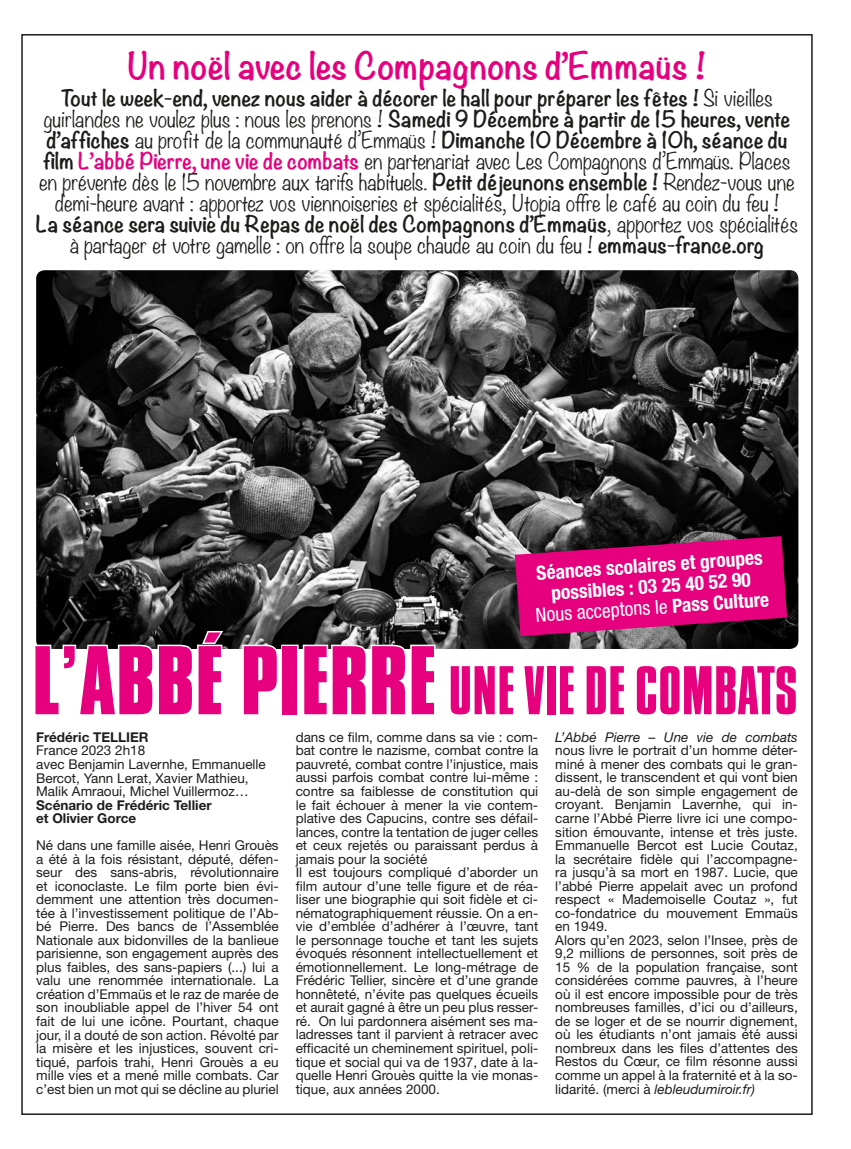
<style>
.page{position:relative;width:851px;height:1149px;background:#fff}
.page>*{position:absolute;margin:0;border:0;box-sizing:border-box;transform-origin:0 0}
.t1{font:72px "Compacta Std";color:#e6007e}
.t2{font:700 33px "Noteworthy";color:#e6007e}
.t3{font:300 20.25px/21px "Noteworthy";color:#1d1d1b;text-align:center}
.t4{font:700 condensed 19.5px/21px "Helvetica Neue LT Std";color:#fff;text-align:center}
.t5{font:13.5px/13.5px "Helvetica Neue LT Std";color:#1d1d1b}
.t6{font:700 13.5px/13.5px "Helvetica Neue LT Std";color:#1d1d1b}
.t7{font:italic 13.5px "Helvetica Neue LT Std";color:#1d1d1b}
.s1{font-weight:700}
.s2{font-weight:700;color:#e6007e}
.s3{font-weight:400}
.s4{font-weight:700;font-size:102px}
.s5{font-style:italic}
</style>
<div class="page">
<img style="left:36px;top:270px;width:762px;height:378px">
<svg style="left:36px;top:622px;width:189px;height:27px;background:#2c2c2c"></svg>
<svg style="left:241px;top:643px;width:39px;height:6px"></svg>
<svg style="left:301px;top:643px;width:136px;height:6px"></svg>
<svg style="left:514px;top:536px;width:273px;height:100px;background:#c20a6f"></svg>
<h2 class="t2" style="left:128px;top:36px;width:579px">Un noël avec les Compagnons d’Emmaüs !</h2>
<p class="t3" style="left:36px;top:86px;width:763px"><span class="s1">Tout le week-end, venez nous aider à décorer le hall pour préparer les fêtes !</span> Si vieilles guirlandes ne voulez plus : nous les prenons ! <span class="s1">Samedi 9 Décembre à partir de 15 heures, vente d’affiches</span> au profit de la communauté d’Emmaüs ! <span class="s1">Dimanche 10 Décembre à 10h, séance du film</span> <span class="s2">L’abbé Pierre, une vie de combats</span> en partenariat avec Les Compagnons d’Emmaüs. Places en prévente dès le 15 novembre aux tarifs habituels. <span class="s1">Petit déjeunons ensemble !</span> Rendez-vous une demi-heure avant : apportez vos viennoiseries et spécialités, Utopia offre le café au coin du feu !<br><span class="s1">La séance sera suivie du Repas de noël des Compagnons d’Emmaüs</span>, apportez vos spécialités à partager et votre gamelle : on offre la soupe chaude au coin du feu ! <span class="s1">emmaus-france.org</span></p>
<h3 class="t4" style="left:532px;top:562px;width:235px;rotate:-4deg">Séances scolaires et groupes possibles : 03 25 40 52 90<br><span class="s3">Nous acceptons le</span> Pass Culture</h3>
<h1 class="t1" style="left:32px;top:651px;width:767px"><span class="s4">L’ABBÉ PIERRE</span> UNE VIE DE COMBATS</h1>
<p class="t6" style="left:36px;top:729px;width:114px">Frédéric TELLIER</p>
<p class="t5" style="left:36px;top:743px;width:231px">France 2023 2h18<br>avec Benjamin Lavernhe, Emmanuelle<br>Bercot, Yann Lerat, Xavier Mathieu,<br>Malik Amraoui, Michel Vuillermoz…</p>
<p class="t6" style="left:36px;top:797px;width:177px">Scénario de Frédéric Tellier et Olivier Gorce</p>
<p class="t5" style="left:36px;top:838px;width:244px;text-align:justify">Né dans une famille aisée, Henri Grouès a été à la fois résistant, député, défen&shy;seur des sans-abris, révolutionnaire et iconoclaste. Le film porte bien évi&shy;demment une attention très documen&shy;tée à l’investissement politique de l’Ab&shy;bé Pierre. Des bancs de l’Assemblée Nationale aux bidonvilles de la banlieue parisienne, son engagement auprès des plus faibles, des sans-papiers (...) lui a valu une renommée internationale. La création d’Emmaüs et le raz de marée de son inoubliable appel de l’hiver 54 ont fait de lui une icône. Pourtant, chaque jour, il a douté de son action. Révolté par la misère et les injustices, souvent cri&shy;tiqué, parfois trahi, Henri Grouès a eu mille vies et a mené mille combats. Car c’est bien un mot qui se décline au pluriel</p>
<p class="t5" style="left:296px;top:730px;width:244px">dans ce film, comme dans sa vie : com&shy;bat contre le nazisme, combat contre la pauvreté, combat contre l’injustice, mais aussi parfois combat contre lui-même : contre sa faiblesse de constitution qui le fait échouer à mener la vie contem&shy;plative des Capucins, contre ses défail&shy;lances, contre la tentation de juger celles et ceux rejetés ou paraissant perdus à jamais pour la société<br>Il est toujours compliqué d’aborder un film autour d’une telle figure et de réa&shy;liser une biographie qui soit fidèle et ci&shy;nématographiquement réussie. On a en&shy;vie d’emblée d’adhérer à l’œuvre, tant le personnage touche et tant les sujets évoqués résonnent intellectuellement et émotionnellement. Le long-métrage de Frédéric Tellier, sincère et d’une grande honnêteté, n’évite pas quelques écueils et aurait gagné à être un peu plus resser&shy;ré. On lui pardonnera aisément ses ma&shy;ladresses tant il parvient à retracer avec efficacité un cheminement spirituel, poli&shy;tique et social qui va de 1937, date à la&shy;quelle Henri Grouès quitte la vie monas&shy;tique, aux années 2000.</p>
<p class="t7" style="left:555px;top:728px;width:244px">L’Abbé Pierre – Une vie de combats</p>
<p class="t5" style="left:555px;top:743px;width:244px">nous livre le portrait d’un homme déter&shy;miné à mener des combats qui le gran&shy;dissent, le transcendent et qui vont bien au-delà de son simple engagement de croyant. Benjamin Lavernhe, qui in&shy;carne l’Abbé Pierre livre ici une compo&shy;sition émouvante, intense et très juste.<br>Emmanuelle Bercot est Lucie Coutaz, la secrétaire fidèle qui l’accompagne&shy;ra jusqu’à sa mort en 1987. Lucie, que l’abbé Pierre appelait avec un profond respect « Mademoiselle Coutaz », fut co-fondatrice du mouvement Emmaüs en 1949.<br>Alors qu’en 2023, selon l’Insee, près de 9,2 millions de personnes, soit près de 15 % de la population française, sont considérées comme pauvres, à l’heure où il est encore impossible pour de très nombreuses familles, d’ici ou d’ailleurs, de se loger et de se nourrir dignement, où les étudiants n’ont jamais été aussi nombreux dans les files d’attentes des Restos du Cœur, ce film résonne aussi comme un appel à la fraternité et à la so&shy;lidarité. (merci à <span class="s5">lebleudumiroir.fr)</span></p>
</div>
